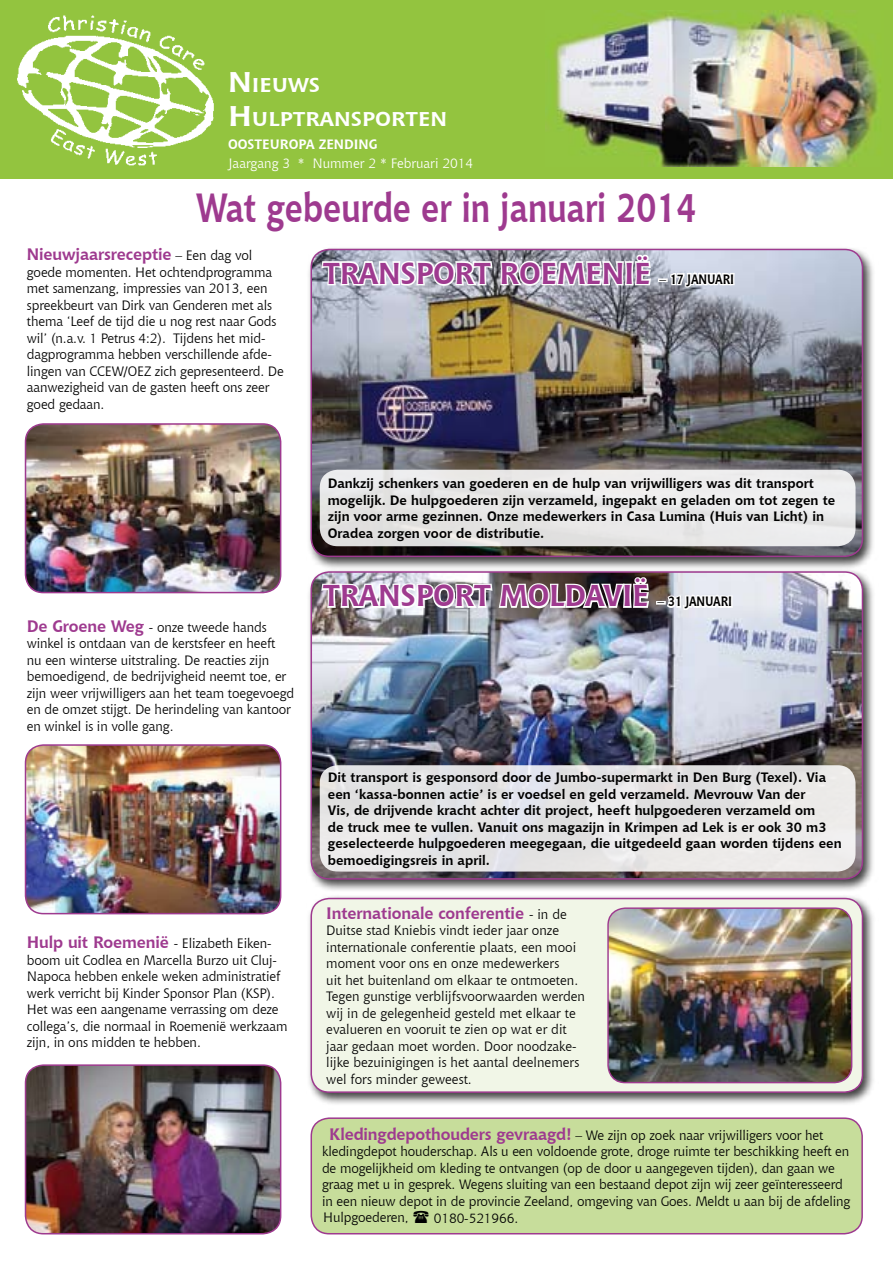
<style>
.page{position:relative;width:893px;height:1263px;background:#fff}
.page>*{position:absolute;margin:0;border:0;box-sizing:border-box;transform-origin:0 0}
.t1{font:700 40.5px "Chianti BT";color:#9e3a8f;scale:.81 1}
.t2{font:700 30px "Chianti BT";letter-spacing:-.01em;color:#9e3a8f}
.t3{font:700 19.8px/34px "Chianti BT";color:#fff;scale:1.11 1}
.t4{font:700 16.5px "Chianti BT";letter-spacing:-.01em;color:#9e3a8f}
.t5{font:13.5px/16.5px "Chianti BT";letter-spacing:-.01em;color:#000}
.t6{font:700 13.5px/16.5px "Chianti BT";color:#000}
.t7{font:13.5px "Chianti BT";color:#fff}
.t8{font:700 13.5px "Chianti BT";color:#000;scale:.85 1}
.t9{font:700 13.5px "Chianti BT";color:#fff}
.s1{font-size:28.35px}
.s2{font-weight:400;font-size:13.5px;color:#000}
.s3{font-weight:700;font-size:16.5px;color:#9e3a8f}
.s4{font-weight:400}
</style>
<div class="page">
<div style="left:0;top:0;width:893px;height:179px;background:#93c43f"></div>
<img style="left:26px;top:424px;width:255px;height:169px">
<div style="left:25px;top:423px;width:256px;height:170px;border:2px solid #9e3a8f;border-radius:18px"></div>
<img style="left:26px;top:745px;width:255px;height:169px">
<div style="left:25px;top:744px;width:256px;height:170px;border:2px solid #9e3a8f;border-radius:18px"></div>
<img style="left:26px;top:1065px;width:255px;height:169px">
<div style="left:25px;top:1064px;width:256px;height:170px;border:2px solid #9e3a8f;border-radius:18px"></div>
<div style="left:306px;top:245px;width:576px;height:331px;background:#000;opacity:.75"></div>
<img style="left:311px;top:249px;width:551px;height:307px">
<div style="left:310px;top:249px;width:553px;height:308px;border:2px solid #9e3a8f;border-radius:18px"></div>
<div style="left:306px;top:567px;width:576px;height:331px;background:#000;opacity:.75"></div>
<img style="left:311px;top:572px;width:551px;height:307px">
<div style="left:310px;top:571px;width:553px;height:309px;border:2px solid #9e3a8f;border-radius:18px"></div>
<div style="left:306px;top:894px;width:576px;height:222px;background:#000;opacity:.75"></div>
<div style="left:311px;top:898px;width:551px;height:194px;background:#f1f6e7;border-radius:18px"></div>
<div style="left:310px;top:898px;width:553px;height:195px;border:2px solid #9e3a8f;border-radius:18px"></div>
<img style="left:609px;top:909px;width:243px;height:173px">
<div style="left:607px;top:907px;width:245px;height:176px;border:1px solid #9e3a8f;border-radius:17px"></div>
<div style="left:320px;top:470px;width:535px;height:76px;background:#eae9e9;border-radius:18px"></div>
<div style="left:320px;top:765px;width:535px;height:106px;background:#e5e5e6;border-radius:18px"></div>
<svg style="left:320px;top:252px;width:333px;height:36px"></svg>
<div style="left:658px;top:278px;width:10px;height:4px;border:3px solid #fff"></div>
<svg style="left:668px;top:266px;width:68px;height:26px"></svg>
<svg style="left:320px;top:575px;width:331px;height:37px"></svg>
<div style="left:656px;top:601px;width:10px;height:4px;border:3px solid #fff"></div>
<svg style="left:664px;top:566px;width:70px;height:49px"></svg>
<img style="left:545px;top:11px;width:334px;height:155px">
<img style="left:17px;top:15px;width:197px;height:151px">
<div style="left:311px;top:1118px;width:551px;height:116px;background:#c7dd9b;border-radius:18px"></div>
<div style="left:310px;top:1117px;width:553px;height:117px;border:2px solid #9e3a8f;border-radius:18px"></div>
<h3 class="t3" style="left:228px;top:67px;width:196px"><span class="s1">N</span>IEUWS<br><span class="s1">H</span>ULPTRANSPORTEN</h3>
<p class="t9" style="left:228px;top:134px;width:151px">OOSTEU ROPA ZENDING</p>
<p class="t7" style="left:228px;top:154px;width:247px">Jaargang 3 * Nummer 2 * Februari 2014</p>
<h1 class="t1" style="left:197px;top:179px;width:619px">Wat gebeurde er in januari 2014</h1>
<p class="t4" style="left:27px;top:243px;width:227px">Nieuwjaarsreceptie <span class="s2">– Een dag vol</span></p>
<p class="t5" style="left:27px;top:263px;width:258px">goede momenten. Het ochtendprogramma met samenzang, impressies van 2013, een spreekbeurt van Dirk van Genderen met als thema ‘Leef de tijd die u nog rest naar Gods wil’ (n.a.v. 1 Petrus 4:2). Tijdens het mid&shy;dagprogramma hebben verschillende afde&shy;lingen van CCEW/OEZ zich gepresenteerd. De aanwezigheid van de gasten heeft ons zeer goed gedaan.</p>
<p class="t5" style="left:27px;top:618px;width:269px"><span class="s3">De Groene Weg</span> - onze tweede hands winkel is ontdaan van de kerstsfeer en heeft<br>nu een winterse uitstraling. De reacties zijn bemoedigend, de bedrijvigheid neemt toe, er zijn weer vrijwilligers aan het team toegevoegd en de omzet stijgt. De herindeling van kantoor en winkel is in volle gang.</p>
<p class="t5" style="left:27px;top:934px;width:262px"><span class="s3">Hulp uit Roemenië</span> - Elizabeth Eiken&shy;boom uit Codlea en Marcella Burzo uit Cluj-Napoca hebben enkele weken administratief werk verricht bij Kinder Sponsor Plan (KSP).<br>Het was een aangename verrassing om deze collega’s, die normaal in Roemenië werkzaam zijn, in ons midden te hebben.</p>
<h2 class="t2" style="left:323px;top:252px;width:131px">Tran sport</h2>
<h2 class="t2" style="left:499px;top:252px;width:153px">Roemeni ë</h2>
<p class="t8" style="left:659px;top:269px;width:81px"><span class="s4">–</span> 17 jan uari</p>
<p class="t6" style="left:328px;top:475px;width:509px">Dankzij schenkers van goederen en de hulp van vrijwilligers was dit transport mogelijk. De hulpgoederen zijn verzameld, ingepakt en geladen om tot zegen te zijn voor arme gezinnen. Onze medewerkers in Casa Lumina (Huis van Licht) in Oradea zorgen voor de distributie.</p>
<h2 class="t2" style="left:323px;top:575px;width:131px">Tran sport</h2>
<h2 class="t2" style="left:499px;top:575px;width:48px">Mold</h2>
<h2 class="t2" style="left:585px;top:575px;width:65px">avi ë</h2>
<p class="t8" style="left:657px;top:592px;width:81px"><span class="s4">–</span> 31 jan uari</p>
<p class="t6" style="left:328px;top:769px;width:515px">Dit transport is gesponsord door de Jumbo-supermarkt in Den Burg (Texel). Via een ‘kassa-bonnen actie’ is er voedsel en geld verzameld. Mevrouw Van der<br>Vis, de drijvende kracht achter dit project, heeft hulpgoederen verzameld om<br>de truck mee te vullen. Vanuit ons magazijn in Krimpen ad Lek is er ook 30 m3 geselecteerde hulpgoederen meegegaan, die uitgedeeld gaan worden tijdens een bemoedigingsreis in april.</p>
<p class="t4" style="left:326px;top:901px;width:242px">Internationale conferentie <span class="s2">- in de</span></p>
<p class="t5" style="left:326px;top:922px;width:260px">Duitse stad Kniebis vindt ieder jaar onze internationale conferentie plaats, een mooi moment voor ons en onze medewerkers<br>uit het buitenland om elkaar te ontmoeten.<br>Tegen gunstige verblijfsvoorwaarden werden wij in de gelegenheid gesteld met elkaar te evalueren en vooruit te zien op wat er dit jaar gedaan moet worden. Door noodzake&shy;lijke bezuinigingen is het aantal deelnemers wel fors minder geweest.</p>
<p class="t5" style="left:322px;top:1126px;width:530px;text-indent:7px"><span class="s3">Kledingdepothouders gevraagd!</span> – We zijn op zoek naar vrijwilligers voor het kledingdepot houderschap. Als u een voldoende grote, droge ruimte ter beschikking heeft en de mogelijkheid om kleding te ontvangen (op de door u aangegeven tijden), dan gaan we graag met u in gesprek. Wegens sluiting van een bestaand depot zijn wij zeer geïnteresseerd in een nieuw depot in de provincie Zeeland, omgeving van Goes. Meldt u aan bij de afdeling Hulpgoederen,</p>
<p class="t5" style="left:434px;top:1209px;width:86px">0180-521966.</p>
</div>
